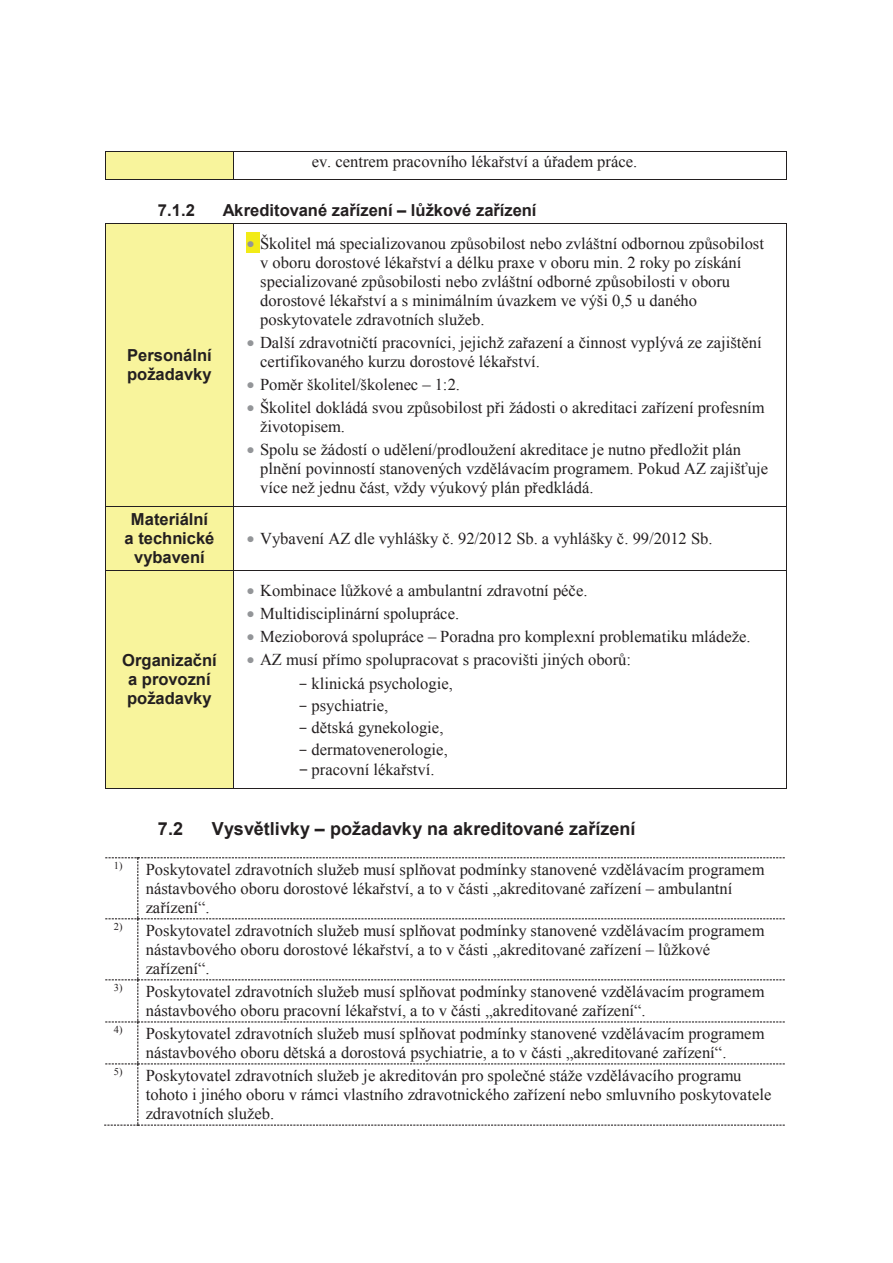
<style>
.page{position:relative;width:893px;height:1263px;background:#fff}
.page>*{position:absolute;margin:0;border:0;box-sizing:border-box;transform-origin:0 0}
.t1{font:700 18px "Arial";color:#231f20}
.t2{font:16.5px/19px "Times New Roman";color:#231f20}
.t3{font:700 16.5px/18.9px "Arial";color:#231f20;text-align:center}
.s1{color:#939598}
.s2{font-family:"Courier New"}
.s3{font-family:"Courier New";font-size:18px}
</style>
<div class="page">
<div style="left:106px;top:152px;width:127px;height:27px;background:#f8f49c"></div>
<hr style="left:106px;top:151px;width:127px;height:1px;background:#231f20">
<hr style="left:234px;top:151px;width:552px;height:1px;background:#231f20">
<svg style="left:105px;top:151px;width:1px;height:29px"></svg>
<hr style="left:106px;top:179px;width:127px;height:1px;background:#231f20">
<svg style="left:233px;top:151px;width:1px;height:29px"></svg>
<hr style="left:234px;top:179px;width:552px;height:1px;background:#231f20">
<svg style="left:786px;top:151px;width:1px;height:29px"></svg>
<div style="left:106px;top:224px;width:127px;height:282px;background:#f8f49c"></div>
<div style="left:247px;top:233px;width:13px;height:20px;background:#f2eb17"></div>
<hr style="left:106px;top:223px;width:127px;height:1px;background:#231f20">
<hr style="left:234px;top:223px;width:552px;height:1px;background:#231f20">
<hr style="left:105px;top:224px;width:1px;height:282px;background:#231f20">
<hr style="left:233px;top:224px;width:1px;height:282px;background:#231f20">
<hr style="left:786px;top:224px;width:1px;height:282px;background:#231f20">
<div style="left:106px;top:507px;width:127px;height:63px;background:#f8f49c"></div>
<hr style="left:106px;top:506px;width:127px;height:1px;background:#231f20">
<hr style="left:234px;top:506px;width:552px;height:1px;background:#231f20">
<hr style="left:105px;top:507px;width:1px;height:63px;background:#231f20">
<hr style="left:233px;top:507px;width:1px;height:63px;background:#231f20">
<hr style="left:786px;top:507px;width:1px;height:63px;background:#231f20">
<div style="left:106px;top:570px;width:127px;height:218px;background:#f8f49c"></div>
<hr style="left:106px;top:570px;width:127px;height:1px;background:#231f20">
<hr style="left:234px;top:570px;width:552px;height:1px;background:#231f20">
<hr style="left:105px;top:570px;width:1px;height:218px;background:#231f20">
<hr style="left:106px;top:788px;width:127px;height:1px;background:#231f20">
<hr style="left:233px;top:570px;width:1px;height:218px;background:#231f20">
<hr style="left:234px;top:788px;width:552px;height:1px;background:#231f20">
<hr style="left:786px;top:570px;width:1px;height:218px;background:#231f20">
<svg style="left:105px;top:857px;width:680px;height:269px"></svg>
<p class="t2" style="left:312px;top:151px;width:327px">ev. centrem pracovního lékařství a úřadem práce.</p>
<p class="t3" style="left:158px;top:201px;width:38px">7.1.2</p>
<p class="t3" style="left:223px;top:201px;width:315px">Akreditované zařízení – lůžkové zařízení</p>
<p class="t3" style="left:127px;top:346px;width:86px;text-align:left">Personální požadavky</p>
<p class="t3" style="left:124px;top:510px;width:92px">Materiální a technické vybavení</p>
<p class="t3" style="left:122px;top:651px;width:96px">Organizační a provozní požadavky</p>
<p class="t2" style="left:260px;top:233px;width:505px;text-indent:-14px"><span class="s1">•</span> Školitel má specializovanou způsobilost nebo zvláštní odbornou způsobilost v oboru dorostové lékařství a délku praxe v oboru min. 2 roky po získání specializované způsobilosti nebo zvláštní odborné způsobilosti v oboru dorostové lékařství a s minimálním úvazkem ve výši 0,5 u daného poskytovatele zdravotních služeb.</p>
<p class="t2" style="left:260px;top:332px;width:503px;text-indent:-14px"><span class="s1">•</span> Další zdravotničtí pracovníci, jejichž zařazení a činnost vyplývá ze zajištění certifikovaného kurzu dorostové lékařství.</p>
<p class="t2" style="left:247px;top:374px;width:215px"><span class="s1">•</span> Poměr školitel/školenec – 1:2.</p>
<p class="t2" style="left:260px;top:397px;width:506px;text-indent:-14px"><span class="s1">•</span> Školitel dokládá svou způsobilost při žádosti o akreditaci zařízení profesním životopisem.</p>
<p class="t2" style="left:260px;top:439px;width:509px;text-indent:-14px"><span class="s1">•</span> Spolu se žádostí o udělení/prodloužení akreditace je nutno předložit plán plnění povinností stanovených vzdělávacím programem. Pokud AZ zajišťuje více než jednu část, vždy výukový plán předkládá.</p>
<p class="t2" style="left:247px;top:529px;width:467px"><span class="s1">•</span> Vybavení AZ dle vyhlášky č. 92/2012 Sb. a vyhlášky č. 99/2012 Sb.</p>
<p class="t2" style="left:247px;top:580px;width:342px"><span class="s1">•</span> Kombinace lůžkové a ambulantní zdravotní péče.</p>
<p class="t2" style="left:247px;top:603px;width:214px"><span class="s1">•</span> Multidisciplinární spolupráce.</p>
<p class="t2" style="left:247px;top:626px;width:505px"><span class="s1">•</span> Mezioborová spolupráce – Poradna pro komplexní problematiku mládeže.</p>
<p class="t2" style="left:247px;top:649px;width:386px"><span class="s1">•</span> AZ musí přímo spolupracovat s pracovišti jiných oborů:</p>
<p class="t2" style="left:298px;top:673px;width:156px"><span class="s2">-</span> klinická psychologie,</p>
<p class="t2" style="left:298px;top:695px;width:92px"><span class="s2">-</span> psychiatrie,</p>
<p class="t2" style="left:298px;top:717px;width:147px"><span class="s2">-</span> dětská gynekologie,</p>
<p class="t2" style="left:298px;top:738px;width:151px;line-height:20.4px"><span class="s2">-</span> dermatovenerologie, <span class="s3">-</span>pracovní lékařství.</p>
<p class="t1" style="left:158px;top:816px;width:27px">7.2</p>
<p class="t1" style="left:212px;top:816px;width:425px">Vysvětlivky – požadavky na akreditované zařízení</p>
<p class="t2" style="left:146px;top:859px;width:620px;text-indent:-32px"><sup>1)</sup> Poskytovatel zdravotních služeb musí splňovat podmínky stanovené vzdělávacím programem nástavbového oboru dorostové lékařství, a to v části „akreditované zařízení – ambulantní zařízení“.</p>
<p class="t2" style="left:146px;top:920px;width:620px;text-indent:-32px"><sup>2)</sup> Poskytovatel zdravotních služeb musí splňovat podmínky stanovené vzdělávacím programem nástavbového oboru dorostové lékařství, a to v části „akreditované zařízení – lůžkové zařízení“.</p>
<p class="t2" style="left:146px;top:981px;width:620px;text-indent:-32px"><sup>3)</sup> Poskytovatel zdravotních služeb musí splňovat podmínky stanovené vzdělávacím programem nástavbového oboru pracovní lékařství, a to v části „akreditované zařízení“.</p>
<p class="t2" style="left:114px;top:1023px;width:652px;text-align:center"><sup>4)</sup> Poskytovatel zdravotních služeb musí splňovat podmínky stanovené vzdělávacím programem nástavbového oboru dětská a dorostová psychiatrie, a to v části „akreditované zařízení“.</p>
<p class="t2" style="left:146px;top:1065px;width:627px;text-indent:-32px"><sup>5)</sup> Poskytovatel zdravotních služeb je akreditován pro společné stáže vzdělávacího programu tohoto i jiného oboru v rámci vlastního zdravotnického zařízení nebo smluvního poskytovatele zdravotních služeb.</p>
</div>
